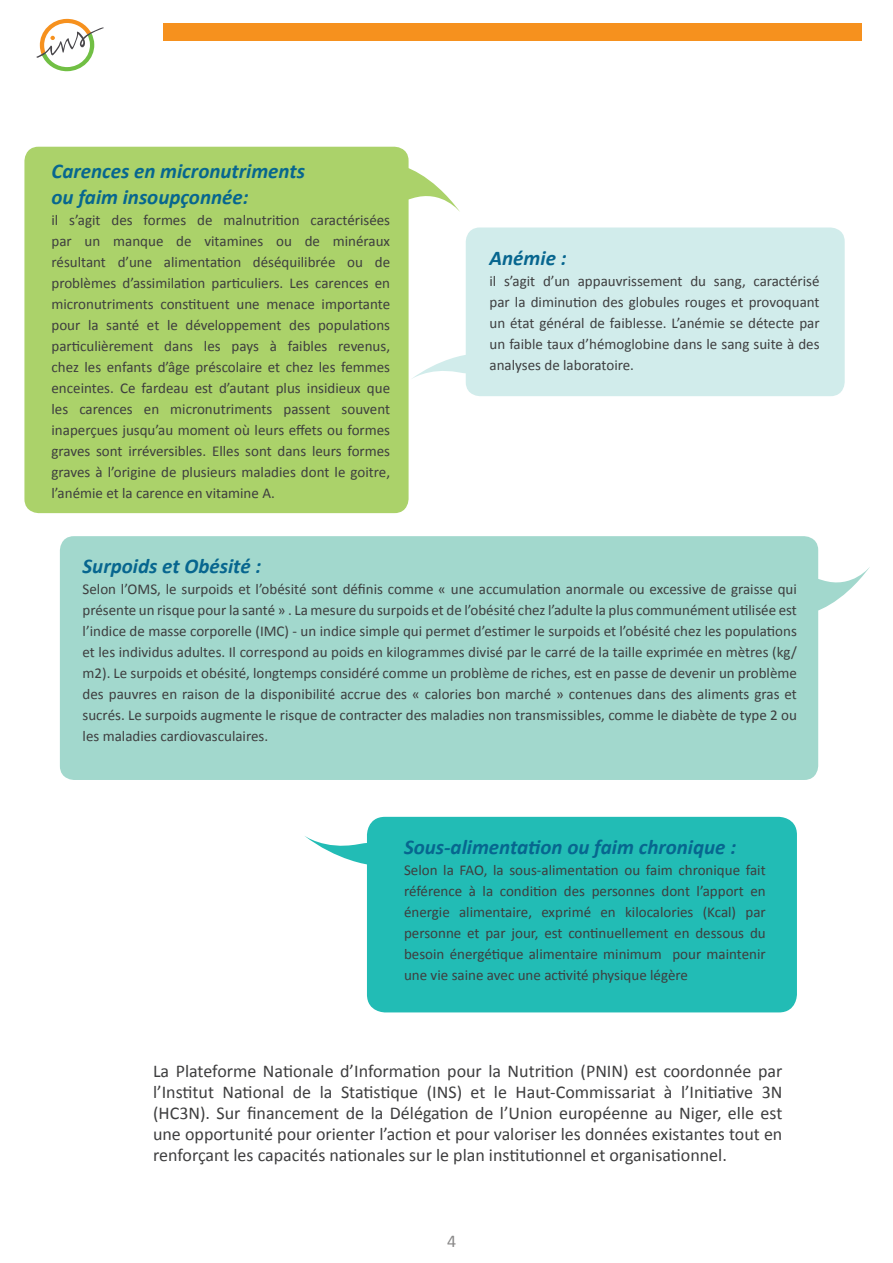
<style>
.page{position:relative;width:893px;height:1263px;background:#fff}
.page>*{position:absolute;margin:0;border:0;box-sizing:border-box;transform-origin:0 0}
.Texte_courant{font:italic 700 21px "Calibri";color:#07668f}
.Texte_courant-2{font:18px/21px "Calibri";color:#3e3e3f;text-align:justify}
.t1{font:18px "Calibri";color:#8a8989}
.Texte_courant-3{font:15px/21px "Calibri";color:#3e3e3f;text-align:justify}
</style>
<div class="page">
<div style="left:367px;top:817px;width:430px;height:195px;background:#22bcb5;border-radius:18px"></div>
<svg style="left:305px;top:836px;width:62px;height:29px"></svg>
<div style="left:60px;top:536px;width:758px;height:244px;background:#a2d8cd;border-radius:14px"></div>
<svg style="left:818px;top:566px;width:52px;height:47px"></svg>
<div style="left:466px;top:227px;width:379px;height:169px;background:#d1eceb;border-radius:14px"></div>
<svg style="left:412px;top:354px;width:54px;height:26px"></svg>
<div style="left:24px;top:147px;width:385px;height:366px;background:#abd26a;border-radius:14px"></div>
<div style="left:164px;top:23px;width:698px;height:18px;background:#f6911e"></div>
<svg style="left:408px;top:166px;width:52px;height:47px"></svg>
<svg style="left:36px;top:19px;width:68px;height:52px"></svg>
<p class="Texte_courant" style="left:52px;top:158px;width:255px">Carences en micronutriments</p>
<p class="Texte_courant" style="left:52px;top:183px;width:199px">ou faim insoupçonnée:</p>
<p class="Texte_courant-3" style="left:52px;top:209px;width:340px">il s’agit des formes de malnutrition caractérisées par un manque de vitamines ou de minéraux résultant d’une alimentation déséquilibrée ou de problèmes d’assimilation particuliers. Les carences en micronutriments constituent une menace importante pour la santé et le développement des populations particulièrement dans les pays à faibles revenus, chez les enfants d’âge préscolaire et chez les femmes enceintes. Ce fardeau est d’autant plus insidieux que les carences en micronutriments passent souvent inaperçues jusqu’au moment où leurs effets ou formes graves sont irréversibles. Elles sont dans leurs formes graves à l’origine de plusieurs maladies dont le goitre, l’anémie et la carence en vitamine A.</p>
<p class="Texte_courant" style="left:489px;top:244px;width:79px">Anémie :</p>
<p class="Texte_courant-3" style="left:489px;top:270px;width:332px">il s’agit d’un appauvrissement du sang, caractérisé par la diminution des globules rouges et provoquant un état général de faiblesse. L’anémie se détecte par un faible taux d’hémoglobine dans le sang suite à des analyses de laboratoire.</p>
<p class="Texte_courant" style="left:83px;top:553px;width:180px">Surpoids et Obésité :</p>
<p class="Texte_courant-3" style="left:83px;top:579px;width:716px">Selon l’OMS, le surpoids et l’obésité sont définis comme « une accumulation anormale ou excessive de graisse qui présente un risque pour la santé » . La mesure du surpoids et de l’obésité chez l’adulte la plus communément utilisée est l’indice de masse corporelle (IMC) - un indice simple qui permet d’estimer le surpoids et l’obésité chez les populations et les individus adultes. Il correspond au poids en kilogrammes divisé par le carré de la taille exprimée en mètres (kg/ m2). Le surpoids et obésité, longtemps considéré comme un problème de riches, est en passe de devenir un problème des pauvres en raison de la disponibilité accrue des « calories bon marché » contenues dans des aliments gras et sucrés. Le surpoids augmente le risque de contracter des maladies non transmissibles, comme le diabète de type 2 ou les maladies cardiovasculaires.</p>
<p class="Texte_courant" style="left:404px;top:833px;width:334px">Sous-alimentation ou faim chronique :</p>
<p class="Texte_courant-3" style="left:404px;top:859px;width:363px">Selon la FAO, la sous-alimentation ou faim chronique fait référence à la condition des personnes dont l’apport en énergie alimentaire, exprimé en kilocalories (Kcal) par personne et par jour, est continuellement en dessous du besoin énergétique alimentaire minimum pour maintenir une vie saine avec une activité physique légère</p>
<p class="Texte_courant-2" style="left:153px;top:1060px;width:631px">La Plateforme Nationale d’Information pour la Nutrition (PNIN) est coordonnée par l’Institut National de la Statistique (INS) et le Haut-Commissariat à l’Initiative 3N (HC3N). Sur financement de la Délégation de l’Union européenne au Niger, elle est une opportunité pour orienter l’action et pour valoriser les données existantes tout en renforçant les capacités nationales sur le plan institutionnel et organisationnel.</p>
<p class="t1" style="left:447px;top:1229px;width:11px">4</p>
</div>
